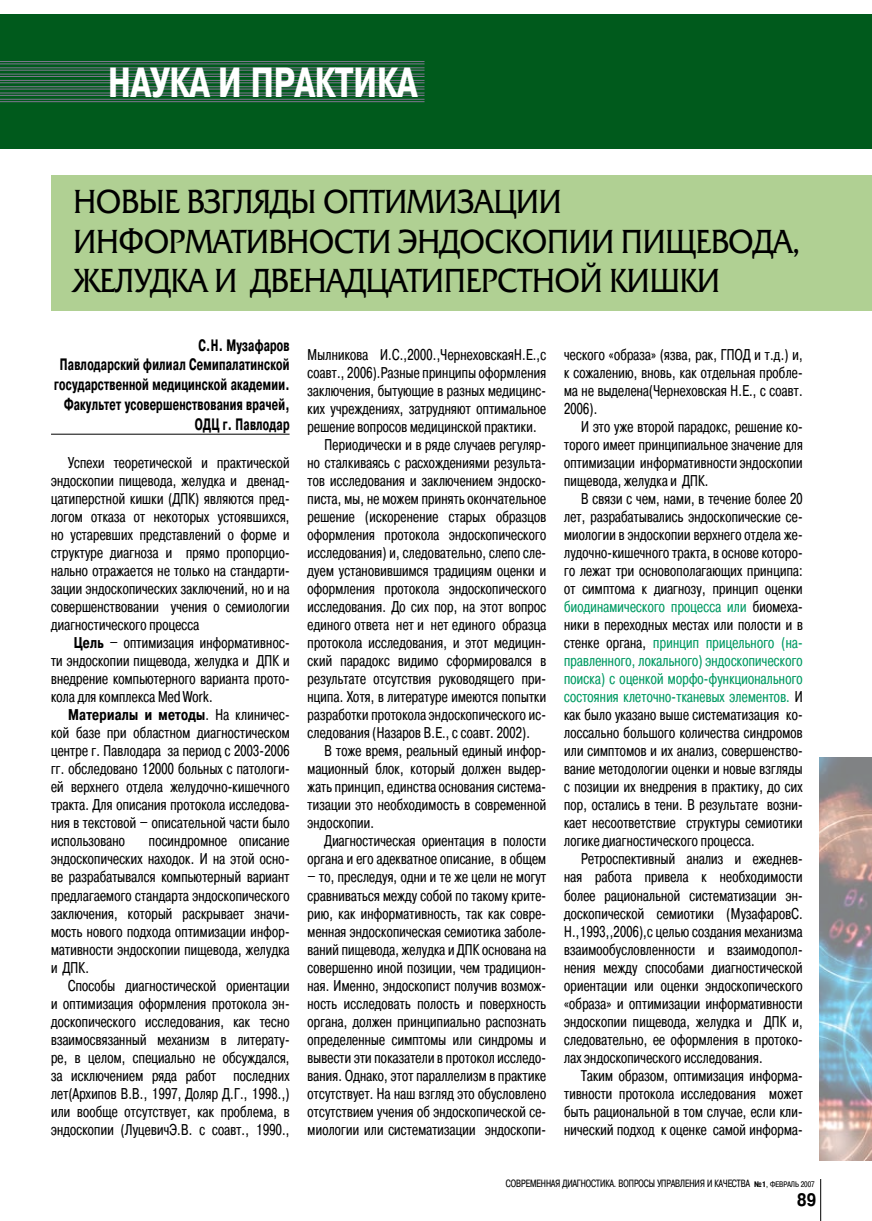
<style>
.page{position:relative;width:872px;height:1221px;background:#fff}
.page>*{position:absolute;margin:0;border:0;box-sizing:border-box;transform-origin:0 0}
.t1{font:700 42px "Pragmatica Cond C";color:#fff;scale:.9 1}
.t2{font:33px/39.6px "Friz Quadrata C";color:#000;scale:.9 1}
.t3{font:700 18px "Pragmatica Cond C";color:#000}
.t4{font:700 16.5px/19.8px "Pragmatica Cond C";letter-spacing:.02em;color:#000;text-align:right;scale:.77 1}
.t5{font:15.6px/18px "Pragmatica Cond C";letter-spacing:.02em;color:#000;text-align:justify;scale:.9 1}
.t6{font:10.5px "Pragmatica Cond C";color:#000;scale:.9 1}
.s1{font-weight:700}
.s2{color:#009a63}
.s3{font-weight:700;font-size:7.95px}
.s4{font-size:7.95px}
</style>
<div class="page">
<hr style="left:820px;top:1178px;width:1px;height:42px;background:#000">
<img style="left:819px;top:757px;width:53px;height:403px">
<div style="left:0;top:14px;width:872px;height:135px;background:#005a1c"></div>
<hr style="left:0;top:61px;width:424px;height:1px;background:#7e778f">
<hr style="left:0;top:64px;width:424px;height:1px;background:#7e778f">
<hr style="left:0;top:68px;width:424px;height:1px;background:#7e778f">
<hr style="left:0;top:70px;width:424px;height:1px;background:#7e778f">
<hr style="left:0;top:74px;width:424px;height:1px;background:#7e778f">
<hr style="left:0;top:76px;width:424px;height:1px;background:#7e778f">
<hr style="left:0;top:80px;width:424px;height:1px;background:#7e778f">
<hr style="left:0;top:82px;width:424px;height:1px;background:#7e778f">
<hr style="left:0;top:86px;width:424px;height:1px;background:#7e778f">
<hr style="left:0;top:89px;width:424px;height:1px;background:#7e778f">
<hr style="left:0;top:93px;width:424px;height:1px;background:#7e778f">
<hr style="left:0;top:95px;width:424px;height:1px;background:#7e778f">
<hr style="left:0;top:99px;width:424px;height:1px;background:#7e778f">
<hr style="left:0;top:101px;width:424px;height:1px;background:#7e778f">
<hr style="left:51px;top:434px;width:238px;height:1px;background:#000">
<div style="left:51px;top:176px;width:821px;height:135px;background:#b0d093"></div>
<h1 class="t1" style="left:108px;top:59px;width:207px">наука и практ</h1>
<h1 class="t1" style="left:353px;top:59px;width:49px">ика</h1>
<h2 class="t2" style="left:73px;top:183px;width:808px">Но вые взгляды оптимизации информативности эндоскопии пищевода, желудка и двенадцатиперстной кишки</h2>
<p class="t4" style="left:54px;top:335px;width:307px">С.Н. Музафаров<br>Павлодарский филиал Семипалатинской государственной медицинской академии.<br>Факультет усовершенствования врачей,<br>ОДЦ г. Павлодар</p>
<p class="t5" style="left:51px;top:454px;width:266px;text-indent:17px">Успехи теоретической и практиче-ской эндоскопии пищевода, желудка и двенад&shy;цатиперстной кишки (ДПК) являются пред&shy;логом отказа от некоторых устоявшихся, но устаревших представле-ний о форме и структуре диагноза и прямо пропорцио&shy;нально отражается не толь-ко на стандарти&shy;зации эндоскопических заключений, но и на совершенствовании учения о семиологии диагностического процесса</p>
<p class="t5" style="left:51px;top:634px;width:266px;text-indent:23px"><span class="s1">Цель</span> – оптимизация информативнос&shy;ти эндоскопии пищевода, желудка и ДПК и внедрение компьютерного варианта прото&shy;кола для комплекса Med Work.</p>
<p class="t5" style="left:51px;top:706px;width:266px;text-indent:17px"><span class="s1">Материалы и методы</span>. На клиничес&shy;кой базе при областном диагностическом центре г. Павлодара за период с 2003-2006 гг. обследовано 12000 больных с патологи&shy;ей верхнего отдела желудочно-кишечного тракта. Для описания протокола исследова&shy;ния в текстовой – описательной части было использовано</p>
<p class="t5" style="left:51px;top:832px;width:266px;text-indent:98px">посиндромное описание эндоскопических находок. И на этой осно&shy;ве разрабатывался компьютерный вариант предлагаемого стандарта эндоскопического заключения, который раскрывает значи&shy;мость нового подхода оптимизации инфор&shy;мативности эндоскопии пищевода, желудка и ДПК .</p>
<p class="t5" style="left:51px;top:976px;width:266px;text-indent:17px">Способы диагностической ориентации и оптимизация оформления протокола эн&shy;доскопического исследования, как тесно взаимосвязанный механизм в литерату&shy;ре, в целом, специально не обсуждался, за исключением ряда работ последних лет(Архипов В.В., 1997, Доляр Д.Г., 1998.,) или вообще отсутствует, как проблема, в эндоскопии (ЛуцевичЭ.В. с соавт., 1990.,</p>
<p class="t5" style="left:307px;top:346px;width:266px">Мылникова И.С.,2000.,ЧернеховскаяН.Е.,с</p>
<p class="t5" style="left:307px;top:364px;width:266px">соавт., 2006).Разные принципы оформления</p>
<p class="t5" style="left:307px;top:382px;width:266px">заключения, бытующие в разных медицинс-</p>
<p class="t5" style="left:307px;top:400px;width:266px">ких учреждениях, за-трудняют оптимальное</p>
<p class="t5" style="left:307px;top:418px;width:256px">решение вопросов медицинской прак-тики.</p>
<p class="t5" style="left:324px;top:436px;width:248px">Периодически и в ряде случаев регуляр-</p>
<p class="t5" style="left:307px;top:454px;width:266px">но сталкиваясь с расхождениями результа-</p>
<p class="t5" style="left:307px;top:472px;width:266px">тов исследования и заключением эндоско-</p>
<p class="t5" style="left:307px;top:490px;width:266px">писта, мы, не можем принять окончательное</p>
<p class="t5" style="left:307px;top:508px;width:266px">решение (искоренение старых образцов</p>
<p class="t5" style="left:307px;top:526px;width:266px">оформления протокола эндоскопического</p>
<p class="t5" style="left:307px;top:544px;width:266px">исследования) и, следовательно, слепо сле-</p>
<p class="t5" style="left:307px;top:562px;width:266px">дуем установившимся традициям оценки и</p>
<p class="t5" style="left:307px;top:580px;width:266px">оформления протокола эндоскопического</p>
<p class="t5" style="left:307px;top:598px;width:266px">исследования. До сих пор, на этот вопрос</p>
<p class="t5" style="left:307px;top:616px;width:266px">единого ответа нет и нет единого образца</p>
<p class="t5" style="left:307px;top:634px;width:266px">протокола исследования, и этот медицин-</p>
<p class="t5" style="left:307px;top:652px;width:266px">ский парадокс видимо сформировался в</p>
<p class="t5" style="left:307px;top:670px;width:266px">результате отсутствия руководящего при-</p>
<p class="t5" style="left:307px;top:688px;width:266px">нципа. Хотя, в литературе имеются попытки</p>
<p class="t5" style="left:307px;top:706px;width:266px">разработки протокола эндоскопического ис-</p>
<p class="t5" style="left:307px;top:724px;width:249px">следования (Назаров В.Е., с соавт. 2002).</p>
<p class="t5" style="left:324px;top:742px;width:248px">В тоже время, реальный единый инфор-</p>
<p class="t5" style="left:307px;top:760px;width:266px">мационный блок, который должен выдер-</p>
<p class="t5" style="left:307px;top:778px;width:266px">жать принцип, единства основания система-</p>
<p class="t5" style="left:307px;top:796px;width:266px">тизации это необходимость в современной</p>
<p class="t5" style="left:307px;top:814px;width:75px">эндоскопии.</p>
<p class="t5" style="left:324px;top:832px;width:248px">Диагностическая ориентация в полости</p>
<p class="t5" style="left:307px;top:850px;width:266px">органа и его адекватное описание, в общем</p>
<p class="t5" style="left:307px;top:868px;width:266px">– то, преследуя, одни и те же цели не могут сравниваться между собой по такому крите&shy;рию, как информативность, так как совре&shy;менная эндоскопическая семиотика заболе&shy;ваний пищевода, желудка и ДПК основана на совершенно иной позиции, чем традицион&shy;ная. Именно, эндоскопист получив возмож&shy;ность исследовать полость и поверхность органа, должен принципиально распознать определенные симптомы или синдромы и вывести эти показатели в протокол исследо&shy;вания. Однако, этот параллелизм в практике отсутствует. На наш взгляд это обусловлено отсутствием учения об эндоскопической се&shy;миологии или систематизации эндоскопи-</p>
<p class="t5" style="left:564px;top:346px;width:184px">ческого «образа» (язва, рак, ГПОД</p>
<p class="t5" style="left:564px;top:346px;width:266px;text-indent:190px">и т.д.) и, к сожалению, вновь, как отдельная пробле&shy;ма не выделена(Чернеховская Н.Е., с соавт.<br>2006).</p>
<p class="t5" style="left:564px;top:418px;width:266px;text-indent:17px">И это уже второй парадокс, решение ко&shy;торого имеет принципиальное значение для оптимизации информативности эндоскопии пищевода, желудка и ДПК.</p>
<p class="t5" style="left:564px;top:490px;width:266px;text-indent:17px">В связи с чем, нами, в течение более 20 лет, разрабатывались эндоскопические се&shy;миологии в эндоскопии верхнего отдела же&shy;лудочно-кишечного тракта, в основе которо&shy;го лежат три основополагающих принципа: от симптома к диагнозу, принцип оценки <span class="s2">биодинамического процесса или</span> биомеха&shy;ники в переходных местах или полости и в стенке органа, <span class="s2">принцип прицельного (на&shy;правленного, локального) эндоскопического поиска) с оценкой морфо-функционального состояния клеточно-тканевых элементов.</span> И как было указано выше систематизация ко&shy;лоссально большого количества синдромов или симптомов и их анализ, совершенство&shy;вание методологии оценки и новые взгляды с позиции их внедрения в практику, до сих пор, остались в тени. В результате возни&shy;кает несоответствие структуры семиотики логике диагностического процесса.</p>
<p class="t5" style="left:564px;top:850px;width:266px;text-indent:17px">Ретроспективный анализ и ежеднев&shy;ная работа привела к необходимости более рациональной систематизации эн&shy;доскопической семиотики (МузафаровС.<br>Н.,1993,,2006),с целью создания механизма взаимообусловленности и взаимодопол&shy;нения между способами диагностической ориентации или оценки эндоскопического «образа» и оптимизации информативности эндоскопии пищевода, желудка и ДПК</p>
<p class="t5" style="left:564px;top:1012px;width:266px;text-indent:228px">и, следовательно, ее оформления в протоко&shy;лах эндоскопического исследования.</p>
<p class="t5" style="left:564px;top:1066px;width:266px;text-indent:17px">Таким образом, оптимизация информа&shy;тивности протокола исследования может быть рациональной в том случае, если кли&shy;нический подход к оценке самой информа-</p>
<p class="t6" style="left:506px;top:1177px;width:344px">Современная диагностика. Вопросы Управления и качества <span class="s3">№1</span><span class="s4">, февраль 2007</span></p>
<p class="t3" style="left:797px;top:1189px;width:20px">89</p>
</div>
